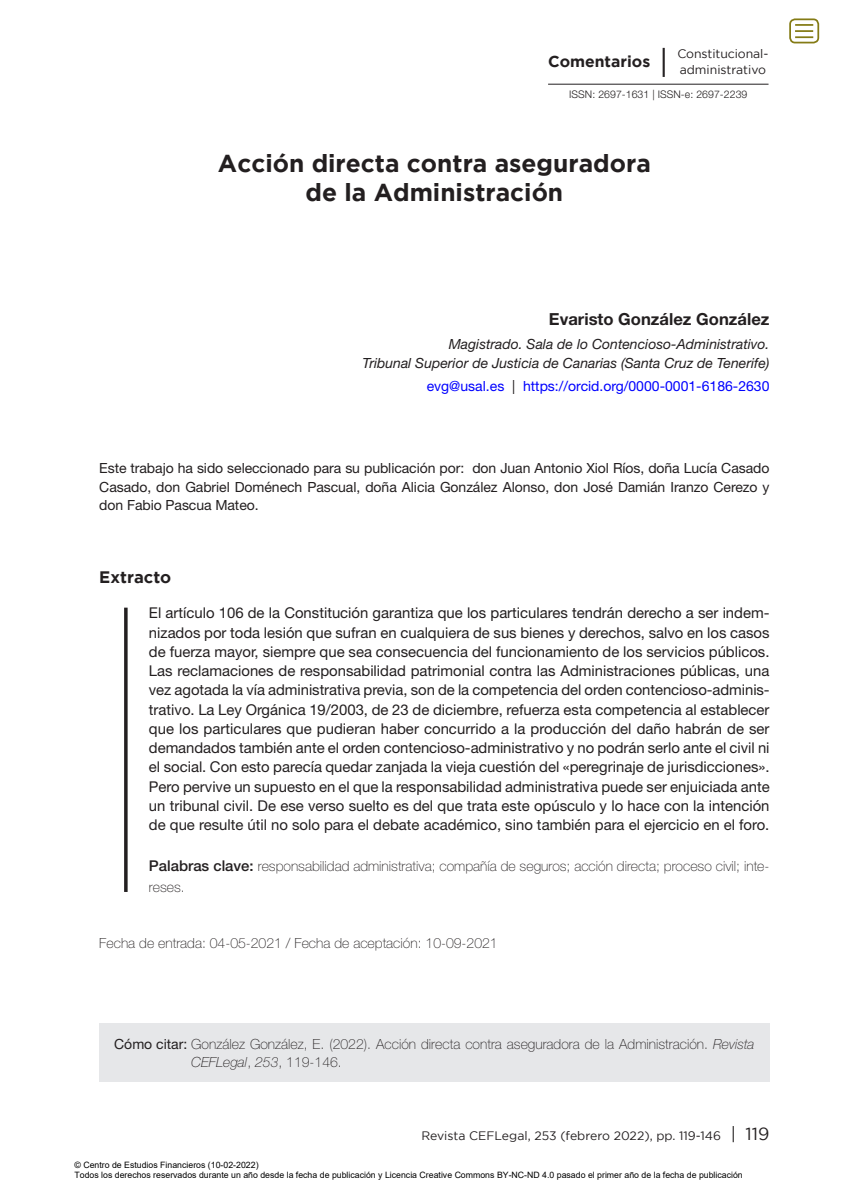
<style>
.page{position:relative;width:844px;height:1191px;background:#fff}
.page>*{position:absolute;margin:0;border:0;box-sizing:border-box;transform-origin:0 0}
.t1{font:700 24.5px/29.8px "Gotham";color:#231f20;text-align:center}
.t2{font:700 16.62px "Helvetica Neue LT Std";color:#231f20}
.t3{font:700 16.62px "Gotham";color:#231f20}
.t4{font:700 15.75px "Gotham";color:#231f20}
.t5{font:14.88px/19.2px "Helvetica Neue LT Std";color:#231f20;text-align:justify}
.t6{font:100 14px/21px "Helvetica Neue LT Std";color:#231f20}
.t7{font:14px/18.4px "Helvetica Neue LT Std";letter-spacing:-.005em;color:#231f20;text-align:justify}
.t8{font:italic 14px/19.2px "Helvetica Neue LT Std";color:#231f20;text-align:right}
.t9{font:14px "Helvetica Neue LT Std";color:#00f}
.t10{font:12.25px/16.6px "Gotham";color:#231f20}
.t11{font:300 10.5px "Helvetica Neue LT Std";letter-spacing:.005em;color:#231f20}
.t12{font:8.75px/10.5px "Arial";color:#000}
.s1{font-size:31.5px}
.s2{color:#231f20}
.s3{font-weight:500;font-size:14.88px}
.s4{font-weight:400}
.s5{font-style:italic}
.s6{font-size:17.5px}
</style>
<div class="page">
<hr style="left:548px;top:84px;width:220px;height:1px;background:#231f20">
<svg style="left:124px;top:607px;width:4px;height:285px"></svg>
<div style="left:99px;top:1023px;width:670px;height:58px;background:#e6e7e9"></div>
<div style="left:789px;top:18px;width:30px;height:25px;border:2px solid #847b15;border-radius:5px"></div>
<svg style="left:795px;top:24px;width:18px;height:14px"></svg>
<p class="t4" style="left:548px;top:53px;width:120px">Comentarios <span class="s1">|</span></p>
<p class="t10" style="left:677px;top:45px;width:92px">Constitucional&shy;administrativo</p>
<p class="t11" style="left:569px;top:88px;width:180px">ISSN: 2697-1631 | ISSN-e: 2697-2239</p>
<h1 class="t1" style="left:218px;top:147px;width:434px">Acción directa contra aseguradora de la Administración</h1>
<p class="t2" style="left:548px;top:309px;width:222px">Evaristo González González</p>
<p class="t8" style="left:362px;top:334px;width:408px">Magistrado. Sala de lo Contencioso-Administrativo.<br>Tribunal Superior de Justicia de Canarias (Santa Cruz de Tenerife)</p>
<p class="t9" style="left:426px;top:377px;width:344px">evg@usal.es <span class="s2">|</span> https://orcid.org/0000-0001-6186-2630</p>
<p class="t7" style="left:99px;top:459px;width:671px">Este trabajo ha sido seleccionado para su publicación por: don Juan Antonio Xiol Ríos, doña Lucía Casado Casado, don Gabriel Doménech Pascual, doña Alicia González Alonso, don José Damián Iranzo Cerezo y don Fabio Pascua Mateo.</p>
<p class="t3" style="left:99px;top:567px;width:73px">Extracto</p>
<p class="t5" style="left:149px;top:603px;width:622px">El artículo 106 de la Constitución garantiza que los particulares tendrán derecho a ser indem&shy;nizados por toda lesión que sufran en cualquiera de sus bienes y derechos, salvo en los casos de fuerza mayor, siempre que sea consecuencia del funcionamiento de los servicios públicos.<br>Las reclamaciones de responsabilidad patrimonial contra las Administraciones públicas, una vez agotada la vía administrativa previa, son de la competencia del orden contencioso-adminis&shy;trativo. La Ley Orgánica 19/2003, de 23 de diciembre, refuerza esta competencia al establecer que los particulares que pudieran haber concurrido a la producción del daño habrán de ser demandados también ante el orden contencioso-administrativo y no podrán serlo ante el civil ni el social. Con esto parecía quedar zanjada la vieja cuestión del «peregrinaje de jurisdicciones».<br>Pero pervive un supuesto en el que la responsabilidad administrativa puede ser enjuiciada ante un tribunal civil. De ese verso suelto es del que trata este opúsculo y lo hace con la intención de que resulte útil no solo para el debate académico, sino también para el ejercicio en el foro.</p>
<p class="t6" style="left:149px;top:855px;width:622px"><span class="s3">Palabras clave:</span> responsabilidad administrativa; compañía de seguros; acción directa; proceso civil; inte&shy;reses.</p>
<p class="t6" style="left:99px;top:932px;width:400px">Fecha de entrada: 04-05-2021 / Fecha de aceptación: 10-09-2021</p>
<p class="t6" style="left:191px;top:1034px;width:564px;line-height:18.4px;text-indent:-77px"><span class="s4">Cómo citar:</span> González González, E. (2022). Acción directa contra aseguradora de la Administración. <span class="s5">Revista<br>CEFLegal</span>, <span class="s5">253</span>, 119-146.</p>
<p class="t10" style="left:421px;top:1126px;width:349px">Revista CEFLegal, 253 (febrero 2022), pp. 119-146 <span class="s6">| 119</span></p>
<p class="t12" style="left:74px;top:1159px;width:669px">© Centro de Estudios Financieros (10-02-2022)<br>Todos los derechos reservados durante un año desde la fecha de publicación y Licencia Creative Commons BY-NC-ND 4.0 pasado el primer año de la fecha de publicación</p>
</div>
